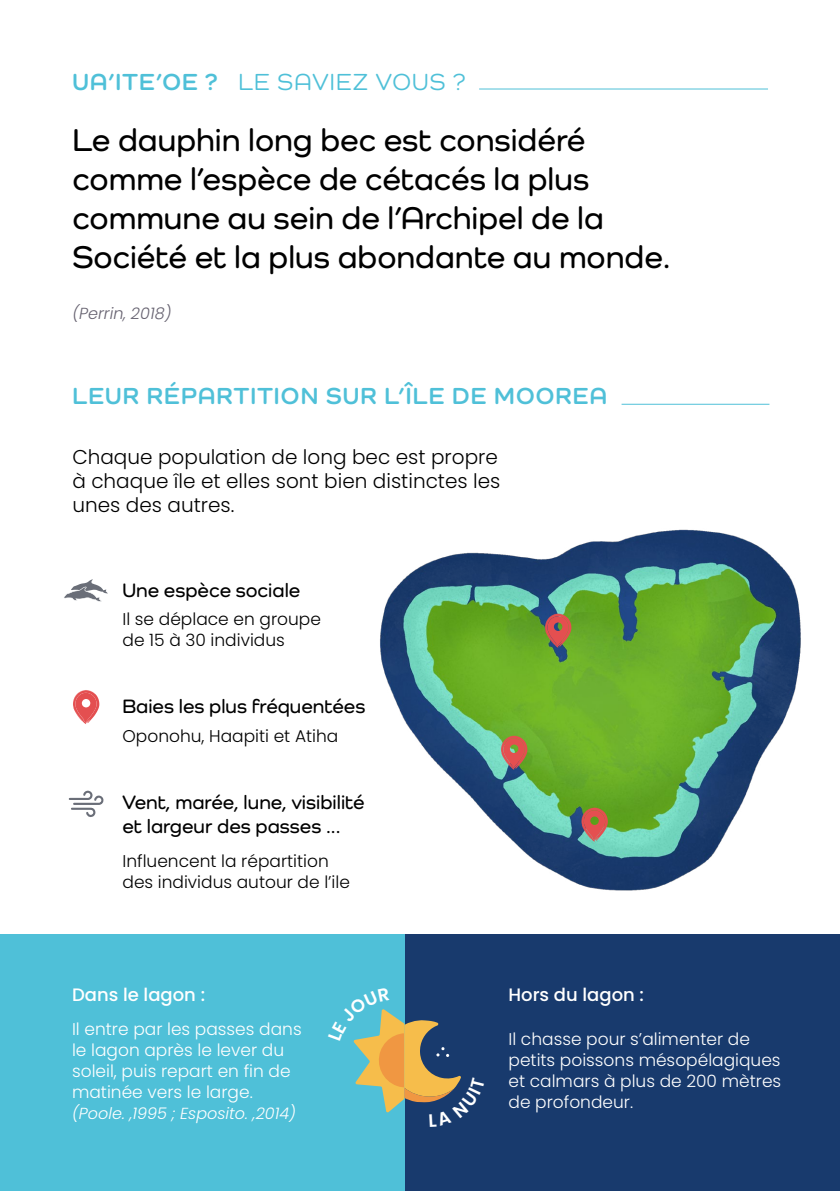
<style>
.page{position:relative;width:840px;height:1191px;background:#fff}
.page>*{position:absolute;margin:0;border:0;box-sizing:border-box;transform-origin:0 0}
.t1{font:600 32.4px/39px "Como";color:#000}
.t2{font:700 24px "Como";letter-spacing:.05em;color:#4fc0d8}
.t3{font:500 24px "Como";letter-spacing:.05em;color:#4fc0d8}
.t4{font:600 20px/24px "Como";color:#000}
.t5{font:300 20px/24px "Poppins";color:#000}
.t6{font:500 18px "Poppins";color:#fff}
.t7{font:300 17px/21px "Poppins";color:#fff}
.t8{font:300 17px/21px "Poppins";color:#000}
.t9{font:italic 300 16px "Poppins";color:#fff}
.t10{font:italic 300 16px "Poppins";color:#666270}
.s1{font-weight:700}
</style>
<div class="page">
<img style="left:380px;top:529px;width:421px;height:362px">
<div style="left:404px;top:934px;width:435px;height:257px;background:#183a6d"></div>
<div style="left:0;top:934px;width:404px;height:257px;background:#4fc0d8"></div>
<svg style="left:73px;top:690px;width:26px;height:34px"></svg>
<svg style="left:69px;top:790px;width:35px;height:27px"></svg>
<svg style="left:64px;top:579px;width:44px;height:23px"></svg>
<hr style="left:479px;top:88px;width:288px;height:1px;background:#4fc0d8">
<hr style="left:621px;top:404px;width:148px;height:1px;background:#4fc0d8">
<svg style="left:544px;top:613px;width:27px;height:35px"></svg>
<svg style="left:500px;top:735px;width:27px;height:35px"></svg>
<svg style="left:581px;top:807px;width:26px;height:34px"></svg>
<svg style="left:353px;top:987px;width:108px;height:139px"></svg>
<h2 class="t3" style="left:72px;top:67px;width:394px"><span class="s1">UA’ITE’OE ?</span> LE SAVIEZ VOUS ?</h2>
<h1 class="t1" style="left:72px;top:120px;width:599px">Le dauphin long bec est considéré comme l’espèce de cétacés la plus commune au sein de l’Archipel de la Société et la plus abondante au monde.</h1>
<p class="t10" style="left:72px;top:304px;width:100px">(Perrin, 2018)</p>
<h2 class="t2" style="left:72px;top:381px;width:536px">LEUR RÉPARTITION SUR L’ÎLE DE MOOREA</h2>
<p class="t5" style="left:72px;top:445px;width:429px">Chaque population de long bec est propre à chaque île et elles sont bien distinctes les unes des autres.</p>
<p class="t4" style="left:122px;top:578px;width:179px">Une espèce sociale</p>
<p class="t8" style="left:122px;top:608px;width:200px">Il se déplace en groupe de 15 à 30 individus</p>
<p class="t4" style="left:122px;top:693px;width:244px">Baies les plus fréquentées</p>
<p class="t8" style="left:122px;top:725px;width:217px">Oponohu, Haapiti et Atiha</p>
<p class="t4" style="left:122px;top:789px;width:243px">Vent, marée, lune, visibilité et largeur des passes ...</p>
<p class="t8" style="left:122px;top:851px;width:229px">Influencent la répartition des individus autour de l’ile</p>
<p class="t6" style="left:72px;top:984px;width:134px">Dans le lagon :</p>
<p class="t6" style="left:508px;top:984px;width:137px">Hors du lagon :</p>
<p class="t7" style="left:72px;top:1018px;width:231px">Il entre par les passes dans le lagon après le lever du soleil, puis repart en fin de matinée vers le large.</p>
<p class="t9" style="left:72px;top:1104px;width:225px">(Poole. ,1995 ; Esposito. ,2014)</p>
<p class="t7" style="left:508px;top:1029px;width:274px">Il chasse pour s’alimenter de petits poissons mésopélagiques et calmars à plus de 200 mètres de profondeur.</p>
</div>
